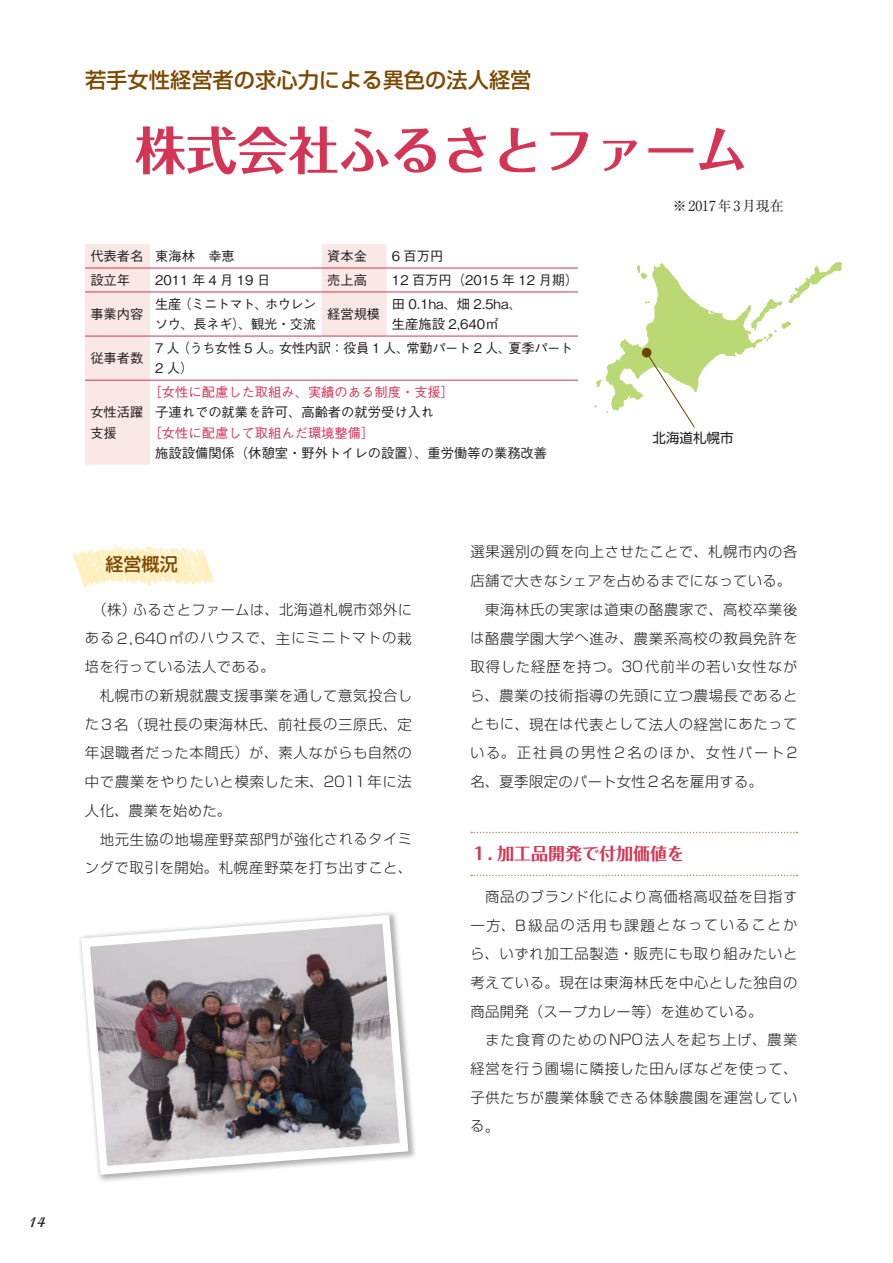
<style>
.page{position:relative;width:893px;height:1263px;background:#fff}
.page>*{position:absolute;margin:0;border:0;box-sizing:border-box;transform-origin:0 0}
.t1{font:700 51px "Folk Pro";color:#d43555}
.t2{font:500 21.3px "Soft Go Std";color:#7d4800}
.t3{font:500 18px "Soft Go Std";color:#7d4800}
.t4{font:700 16.95px "Folk Pro";color:#d43555}
.t5{font:700 15.9px "Isadora";color:#231f20}
.t6{font:300 14.4px/28.7px "Soft Go Std";letter-spacing:.045em;color:#231f20;text-align:justify}
.t7{font:300 14.4px/28.7px "Soft Go Std";letter-spacing:.12em;color:#231f20}
.t8{font:300 14.4px "Soft Go Std";letter-spacing:.075em;color:#231f20}
.t9{font:300 13.8px "Soft Go Std";letter-spacing:.075em;color:#231f20}
.t10{font:300 13.8px/28.7px "Soft Go Std";letter-spacing:.145em;color:#231f20}
.t11{font:300 13.8px/28.7px "Soft Go Std";letter-spacing:.11em;color:#231f20}
.t12{font:13.8px "Ryumin Pro";color:#231f20}
.t13{font:13.5px "Soft Go Std";color:#231f20}
.t14{font:500 13.35px/20.2px "Gothic BBB Pro";color:#231f20}
.t15{font:500 13.35px "Gothic BBB Pro";color:#d43555}
.t16{font:500 13.35px/20.2px "Gothic BBB Pro";letter-spacing:-.03em;color:#231f20}
.t17{font:500 13.35px/20.2px "Gothic BBB Pro";letter-spacing:-.04em;color:#231f20}
.t18{font:500 13.35px "Gothic BBB Pro";letter-spacing:.25em;color:#231f20}
.s1{font-size:13.8px}
.s2{font-size:14.4px}
</style>
<div class="page">
<svg style="left:471px;top:832px;width:327px;height:1px"></svg>
<svg style="left:471px;top:875px;width:327px;height:1px"></svg>
<svg style="left:85px;top:244px;width:302px;height:221px"></svg>
<hr style="left:85px;top:268px;width:65px;height:1px;background:#d43555">
<hr style="left:150px;top:268px;width:172px;height:1px;background:#d43555">
<hr style="left:322px;top:268px;width:65px;height:1px;background:#d43555">
<hr style="left:387px;top:268px;width:191px;height:1px;background:#d43555">
<hr style="left:85px;top:292px;width:65px;height:1px;background:#d43555">
<hr style="left:150px;top:292px;width:172px;height:1px;background:#d43555">
<hr style="left:322px;top:292px;width:65px;height:1px;background:#d43555">
<hr style="left:387px;top:292px;width:191px;height:1px;background:#d43555">
<hr style="left:85px;top:336px;width:65px;height:1px;background:#d43555">
<hr style="left:150px;top:336px;width:172px;height:1px;background:#d43555">
<hr style="left:322px;top:336px;width:65px;height:1px;background:#d43555">
<hr style="left:387px;top:336px;width:191px;height:1px;background:#d43555">
<hr style="left:85px;top:380px;width:65px;height:1px;background:#d43555">
<hr style="left:150px;top:380px;width:172px;height:1px;background:#d43555">
<hr style="left:322px;top:380px;width:65px;height:1px;background:#d43555">
<hr style="left:387px;top:380px;width:191px;height:1px;background:#d43555">
<div style="left:77px;top:910px;width:340px;height:273px;background:#231f20;opacity:.35"></div>
<svg style="left:81px;top:915px;width:327px;height:260px"></svg>
<img style="left:90px;top:924px;width:310px;height:242px">
<svg style="left:595px;top:262px;width:247px;height:166px"></svg>
<div style="left:642px;top:348px;width:9px;height:9px;background:#6a4400;border-radius:50%"></div>
<img style="left:73px;top:544px;width:142px;height:44px">
<p class="t5" style="left:28px;top:1213px;width:19px">14</p>
<h2 class="t2" style="left:85px;top:65px;width:448px">若手女性経営者の求心力による異色の法人経営</h2>
<h1 class="t1" style="left:135px;top:107px;width:614px">株式会社ふるさとファーム</h1>
<p class="t14" style="left:90px;top:244px;width:146px">代表者名 東海林　幸恵</p>
<p class="t14" style="left:327px;top:244px;width:41px">資本金</p>
<p class="t14" style="left:392px;top:244px;width:53px">6 百万円</p>
<p class="t14" style="left:90px;top:268px;width:41px">設立年</p>
<p class="t18" style="left:155px;top:269px;width:117px">2011年4月19日</p>
<p class="t14" style="left:327px;top:268px;width:41px">売上高</p>
<p class="t14" style="left:392px;top:268px;width:188px">12 百万円（2015 年 12 月期）</p>
<p class="t14" style="left:90px;top:302px;width:55px">事業内容</p>
<p class="t17" style="left:155px;top:292px;width:163px">生産（ミニトマト、ホウレンソウ、長ネギ）、観光・交流</p>
<p class="t14" style="left:327px;top:302px;width:55px">経営規模</p>
<p class="t14" style="left:392px;top:292px;width:131px">田 0.1ha、畑 2.5ha、生産施設 2,640㎡</p>
<p class="t14" style="left:90px;top:346px;width:55px">従事者数</p>
<p class="t16" style="left:155px;top:336px;width:419px">7 人（うち女性 5 人。女性内訳：役員 1 人、常勤パート 2 人、夏季パート<br>2 人）</p>
<p class="t14" style="left:90px;top:401px;width:55px">女性活躍支援</p>
<p class="t15" style="left:149px;top:381px;width:307px">［女性に配慮した取組み、実績のある制度・支援］</p>
<p class="t14" style="left:155px;top:401px;width:281px">子連れでの就業を許可、高齢者の就労受け入れ</p>
<p class="t15" style="left:149px;top:422px;width:227px">［女性に配慮して取組んだ環境整備］</p>
<p class="t14" style="left:155px;top:441px;width:393px">施設設備関係（休憩室・野外トイレの設置）、重労働等の業務改善</p>
<p class="t12" style="left:673px;top:195px;width:112px">※ 2017年 3月現在</p>
<p class="t13" style="left:652px;top:428px;width:83px">北海道札幌市</p>
<p class="t3" style="left:105px;top:552px;width:74px">経営概況</p>
<p class="t6" style="left:93px;top:594px;width:321px">（株）<span class="s1">ふるさとファームは</span>、北海道札幌市郊外<span class="s1">に</span></p>
<p class="t11" style="left:85px;top:623px;width:328px">ある<span class="s2">2,640㎡</span>のハウスで<span class="s2">、主</span>にミニトマトの<span class="s2">栽培</span>を<span class="s2">行</span>っている<span class="s2">法人</span>である<span class="s2">。</span></p>
<p class="t6" style="left:85px;top:680px;width:329px;text-indent:15px">札幌市<span class="s1">の</span>新規就農支援事業<span class="s1">を</span>通<span class="s1">して</span>意気投合<span class="s1">した</span>3名（現社長<span class="s1">の</span>東海林氏、前社長<span class="s1">の</span>三原氏、定年退職者<span class="s1">だった</span>本間氏）<span class="s1">が</span>、素人<span class="s1">ながらも</span>自然<span class="s1">の</span>中<span class="s1">で</span>農業<span class="s1">をやりたいと</span>模索<span class="s1">した</span>末、2011年<span class="s1">に</span>法人化、農業<span class="s1">を</span>始<span class="s1">めた</span>。</p>
<p class="t6" style="left:85px;top:823px;width:328px;text-align:right">地元生協<span class="s1">の</span>地場産野菜部門<span class="s1">が</span>強化<span class="s1">されるタイミングで</span>取引<span class="s1">を</span>開始。札幌産野菜<span class="s1">を</span>打<span class="s1">ち</span>出<span class="s1">すこと</span>、</p>
<p class="t6" style="left:470px;top:536px;width:328px">選果選別<span class="s1">の</span>質<span class="s1">を</span>向上<span class="s1">させたことで</span>、札幌市内<span class="s1">の</span>各</p>
<p class="t9" style="left:470px;top:571px;width:322px"><span class="s2">店舗</span>で<span class="s2">大</span>きなシェアを<span class="s2">占</span>めるまでになっている<span class="s2">。</span></p>
<p class="t6" style="left:470px;top:594px;width:328px;text-indent:15px">東海林氏<span class="s1">の</span>実家<span class="s1">は</span>道東<span class="s1">の</span>酪農家<span class="s1">で</span>、高校卒業後<span class="s1">は</span>酪農学園大学<span class="s1">へ</span>進<span class="s1">み</span>、農業系高校<span class="s1">の</span>教員免許<span class="s1">を</span>取得<span class="s1">した</span>経歴<span class="s1">を</span>持<span class="s1">つ</span>。30代前半<span class="s1">の</span>若<span class="s1">い</span>女性<span class="s1">ながら</span>、農業<span class="s1">の</span>技術指導<span class="s1">の</span>先頭<span class="s1">に</span>立<span class="s1">つ</span>農場長<span class="s1">であると</span></p>
<p class="t9" style="left:470px;top:714px;width:328px">ともに<span class="s2">、現在</span>は<span class="s2">代表</span>として<span class="s2">法人</span>の<span class="s2">経営</span>にあたって</p>
<p class="t7" style="left:470px;top:737px;width:329px"><span class="s1">いる</span>。正社員<span class="s1">の</span>男性2名<span class="s1">のほか</span>、女性<span class="s1">パート</span>2名、夏季限定<span class="s1">のパート</span>女性2名<span class="s1">を</span>雇用<span class="s1">する</span>。</p>
<p class="t4" style="left:470px;top:839px;width:215px">１. 加工品開発で付加価値を</p>
<p class="t6" style="left:485px;top:881px;width:313px">商品<span class="s1">のブランド</span>化<span class="s1">により</span>高価格高収益<span class="s1">を</span>目指<span class="s1">す</span></p>
<p class="t10" style="left:470px;top:910px;width:328px"><span class="s2">一方、B級品</span>の<span class="s2">活用</span>も<span class="s2">課題</span>となっていることから<span class="s2">、</span>いずれ<span class="s2">加工品製造・販売</span>にも<span class="s2">取</span>り<span class="s2">組</span>みたいと</p>
<p class="t6" style="left:470px;top:967px;width:328px">考<span class="s1">えている</span>。現在<span class="s1">は</span>東海林氏<span class="s1">を</span>中心<span class="s1">とした</span>独自<span class="s1">の</span></p>
<p class="t9" style="left:470px;top:1001px;width:294px"><span class="s2">商品開発（</span>スープカレー<span class="s2">等）</span>を<span class="s2">進</span>めている<span class="s2">。</span></p>
<p class="t8" style="left:485px;top:1030px;width:313px"><span class="s1">また</span>食育<span class="s1">のための</span>NPO法人<span class="s1">を</span>起<span class="s1">ち</span>上<span class="s1">げ</span>、農業</p>
<p class="t9" style="left:470px;top:1059px;width:329px"><span class="s2">経営</span>を<span class="s2">行</span>う<span class="s2">圃場</span>に<span class="s2">隣接</span>した<span class="s2">田</span>んぼなどを<span class="s2">使</span>って<span class="s2">、</span></p>
<p class="t6" style="left:470px;top:1082px;width:328px">子供<span class="s1">たちが</span>農業体験<span class="s1">できる</span>体験農園<span class="s1">を</span>運営<span class="s1">してい</span></p>
<p class="t9" style="left:471px;top:1116px;width:30px">る<span class="s2">。</span></p>
</div>
